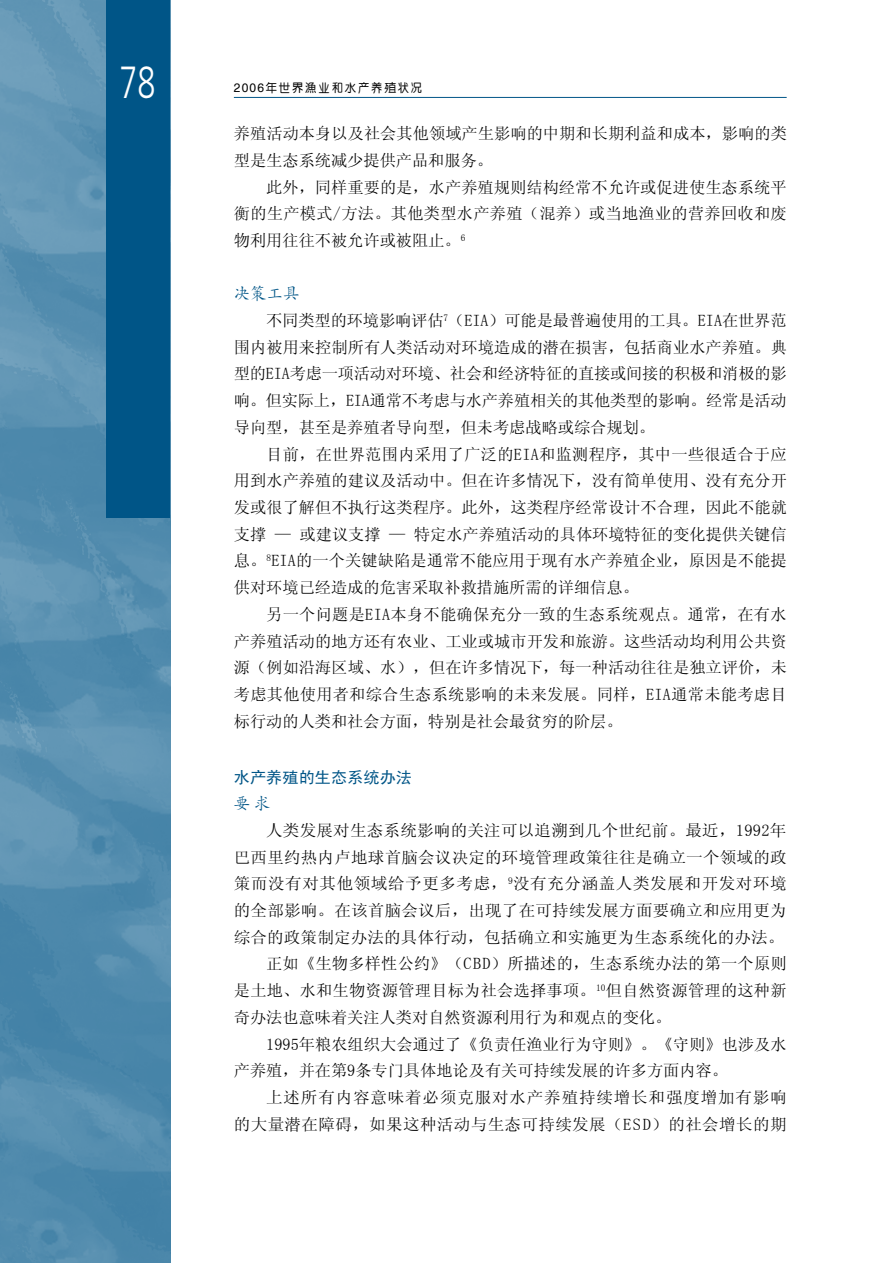
<style>
.page{position:relative;width:893px;height:1263px;background:#fff}
.page>*{position:absolute;margin:0;border:0;box-sizing:border-box;transform-origin:0 0}
.t1{font:300 45px "Frutiger LT Std";color:#fff;scale:.72 1}
.t2{font:16.2px/26.7px "Sim Sun";letter-spacing:.015em;color:#000;text-align:justify}
.t3{font:16.2px "Sim Sun";letter-spacing:.035em;color:#000}
.t4{font:16.2px "Sim Sun";letter-spacing:.05em;color:#000}
.t5{font:16.2px "Sim Hei";color:#005587}
.t6{font:16.2px "CT Kai Ti SJ";letter-spacing:.015em;color:#005587}
.t7{font:12px "CT Zhong Yuan SJ";letter-spacing:.1em;color:#000}
</style>
<div class="page">
<img style="left:0;top:0;width:170px;height:1263px">
<div style="left:106px;top:0;width:64px;height:518px;background:#005587"></div>
<hr style="left:234px;top:97px;width:553px;height:1px;background:#005587">
<h1 class="t1" style="left:119px;top:57px;width:52px">78</h1>
<p class="t7" style="left:234px;top:81px;width:190px">2006年世界渔业和水产养殖状况</p>
<p class="t2" style="left:234px;top:120px;width:554px">养殖活动本身以及社会其他领域产生影响的中期和长期利益和成本，影响的类型是生态系统减少提供产品和服务。</p>
<p class="t2" style="left:234px;top:173px;width:554px;text-indent:32px">此外，同样重要的是，水产养殖规则结构经常不允许或促进使生态系统平衡的生产模式/方法。其他类型水产养殖（混养）或当地渔业的营养回收和废物利用往往不被允许或被阻止。<sup>6</sup></p>
<p class="t6" style="left:234px;top:286px;width:67px">决策工具</p>
<p class="t2" style="left:234px;top:307px;width:554px;text-indent:32px">不同类型的环境影响评估<sup>7</sup>（EIA）可能是最普遍使用的工具。EIA在世界范围内被用来控制所有人类活动对环境造成的潜在损害，包括商业水产养殖。典型的EIA考虑一项活动对环境、社会和经济特征的直接或间接的积极和消极的影响。但实际上，EIA通常不考虑与水产养殖相关的其他类型的影响。经常是活动导向型，甚至是养殖者导向型，但未考虑战略或综合规划。</p>
<p class="t2" style="left:234px;top:440px;width:554px;text-indent:32px">目前，在世界范围内采用了广泛的EIA和监测程序，其中一些很适合于应用到水产养殖的建议及活动中。但在许多情况下，没有简单使用、没有充分开发或很了解但不执行这类程序。此外，这类程序经常设计不合理，因此不能就支撑 — 或建议支撑 — 特定水产养殖活动的具体环境特征的变化提供关键信息。<sup>8</sup>EIA的一个关键缺陷是通常不能应用于现有水产养殖企业，原因是不能提供对环境已经造成的危害采取补救措施所需的详细信息。</p>
<p class="t2" style="left:234px;top:601px;width:554px;text-indent:32px">另一个问题是EIA本身不能确保充分一致的生态系统观点。通常，在有水产养殖活动的地方还有农业、工业或城市开发和旅游。这些活动均利用公共资源（例如沿海区域、水），但在许多情况下，每一种活动往往是独立评价，未考虑其他使用者和综合生态系统影响的未来发展。同样，EIA通常未能考虑目标行动的人类和社会方面，特别是社会最贫穷的阶层。</p>
<p class="t5" style="left:234px;top:769px;width:180px">水产养殖的生态系统办法</p>
<p class="t6" style="left:234px;top:795px;width:38px">要求</p>
<p class="t2" style="left:266px;top:817px;width:522px">人类发展对生态系统影响的关注可以追溯到几个世纪前。最近，1992年</p>
<p class="t2" style="left:234px;top:843px;width:554px">巴西里约热内卢地球首脑会议决定的环境管理政策往往是确立一个领域的政</p>
<p class="t3" style="left:234px;top:875px;width:554px">策而没有对其他领域给予更多考虑，<sup>9</sup>没有充分涵盖人类发展和开发对环境</p>
<p class="t2" style="left:234px;top:897px;width:554px">的全部影响。在该首脑会议后，出现了在可持续发展方面要确立和应用更为</p>
<p class="t2" style="left:234px;top:924px;width:552px">综合的政策制定办法的具体行动，包括确立和实施更为生态系统化的办法。</p>
<p class="t2" style="left:266px;top:950px;width:522px">正如《生物多样性公约》（CBD）所描述的，生态系统办法的第一个原则</p>
<p class="t2" style="left:234px;top:977px;width:554px">是土地、水和生物资源管理目标为社会选择事项。<sup>10</sup>但自然资源管理的这种新</p>
<p class="t2" style="left:234px;top:1004px;width:439px">奇办法也意味着关注人类对自然资源利用行为和观点的变化。</p>
<p class="t2" style="left:266px;top:1030px;width:522px">1995年粮农组织大会通过了《负责任渔业行为守则》。《守则》也涉及水</p>
<p class="t2" style="left:234px;top:1057px;width:496px">产养殖，并在第9条专门具体地论及有关可持续发展的许多方面内容。</p>
<p class="t4" style="left:266px;top:1089px;width:522px">上述所有内容意味着必须克服对水产养殖持续增长和强度增加有影响</p>
<p class="t2" style="left:234px;top:1110px;width:554px">的大量潜在障碍，如果这种活动与生态可持续发展（ESD）的社会增长的期</p>
</div>
